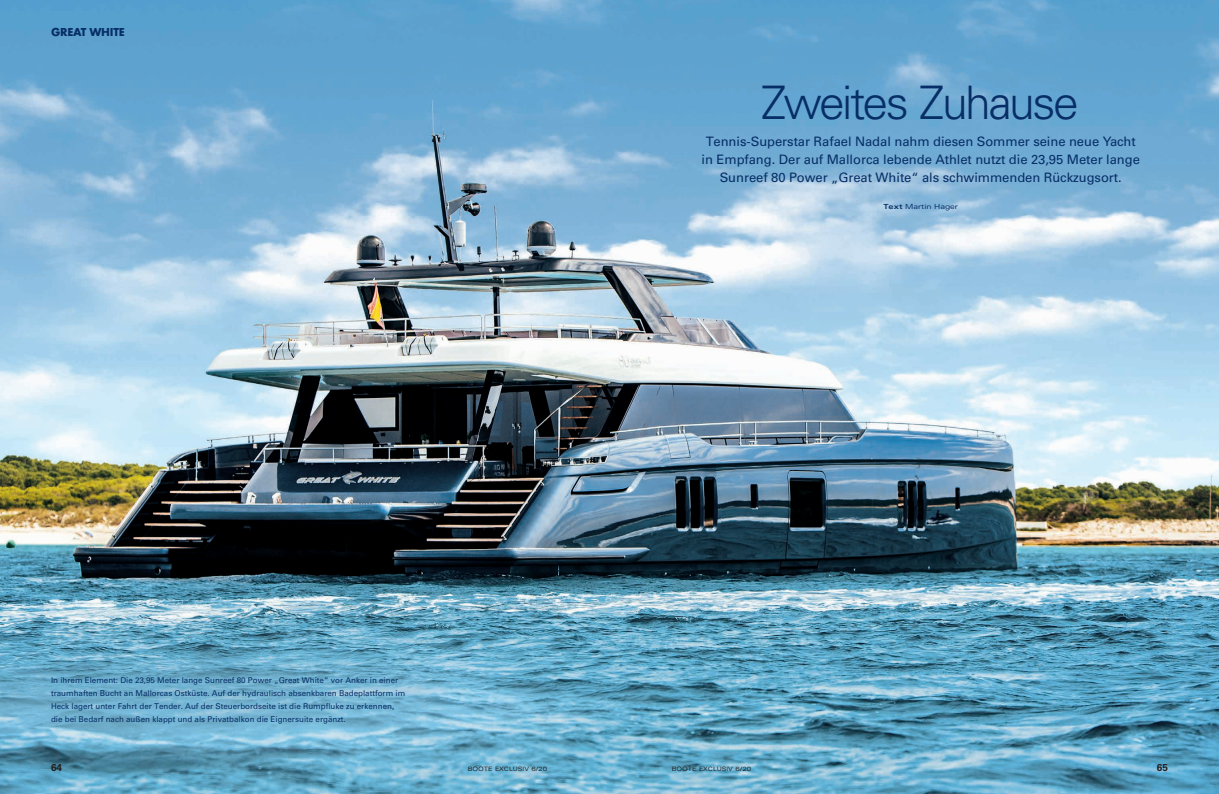
<style>
.page{position:relative;width:1219px;height:794px;background:#fff}
.page>*{position:absolute;margin:0;border:0;box-sizing:border-box;transform-origin:0 0}
.t1{font:300 46.2px "Univers LT Std";letter-spacing:-.055em;color:#072e66}
.t2{font:13px/18px "Univers LT Std";letter-spacing:-.005em;color:#072e66;text-align:center}
.t3{font:700 12px "Futura TOT";letter-spacing:-.02em;color:#072e66}
.t4{font:700 10px "Univers LT Std";color:#231f20}
.t5{font:8px/13px "Univers LT Std";color:#072e66}
.t6{font:expanded 7px "Univers LT Std";color:#072e66}
.t7{font:expanded 6px "Univers LT Std";letter-spacing:.005em;color:#231f20}
.s1{font-weight:700}
</style>
<div class="page">
<img style="left:0;top:0;width:1219px;height:794px">
<h3 class="t3" style="left:51px;top:25px;width:75px">GREAT WHITE</h3>
<p class="t5" style="left:51px;top:673px;width:356px">In ihrem Element: Die 23,95 Meter lange Sunreef 80 Power „Great White“ vor Anker in einer traumhaften Bucht an Mallorcas Ostküste. Auf der hydraulisch absenkbaren Badeplattform im Heck lagert unter Fahrt der Tender. Auf der Steuerbordseite ist die Rumpfluke zu erkennen, die bei Bedarf nach außen klappt und als Privatbalkon die Eignersuite ergänzt.</p>
<h1 class="t1" style="left:761px;top:75px;width:320px">Zweites Zuhause</h1>
<h2 class="t2" style="left:702px;top:133px;width:440px">Tennis-Superstar Rafael Nadal nahm diesen Sommer seine neue Yacht in Empfang. Der auf Mallorca lebende Athlet nutzt die 23,95 Meter lange<br>Sunreef 80 Power „Great White“ als schwimmenden Rückzugsort.</h2>
<p class="t6" style="left:883px;top:202px;width:76px"><span class="s1">Text</span> Martin Hager</p>
<p class="t4" style="left:51px;top:762px;width:13px">64</p>
<p class="t7" style="left:468px;top:766px;width:81px">BOOTE EXCLUSIV 6/20</p>
<p class="t7" style="left:672px;top:766px;width:81px">BOOTE EXCLUSIV 6/20</p>
<p class="t4" style="left:1157px;top:762px;width:13px">65</p>
</div>
